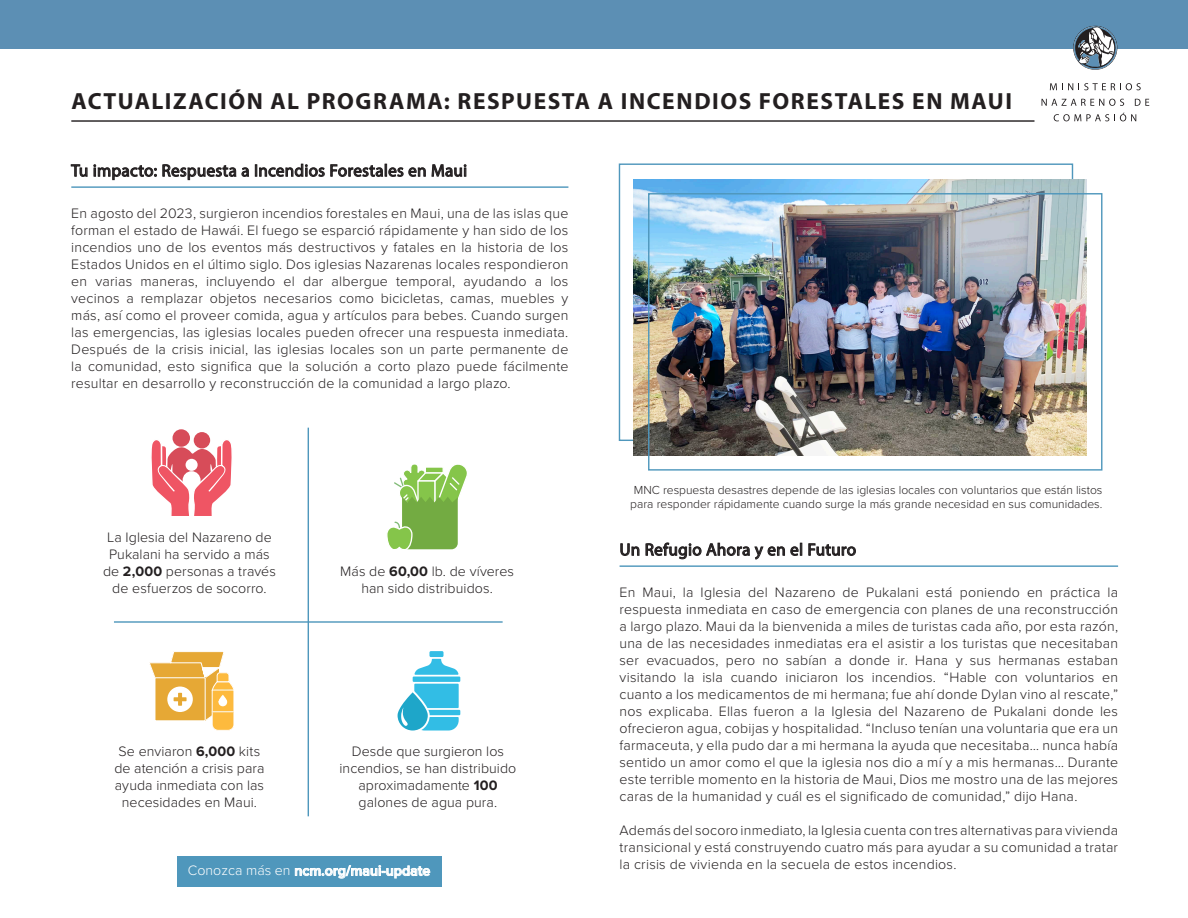
<style>
.page{position:relative;width:1188px;height:918px;background:#fff}
.page>*{position:absolute;margin:0;border:0;box-sizing:border-box;transform-origin:0 0}
.t1{font:700 23.4px "Myriad Pro";letter-spacing:.065em;color:#231f20}
.t2{font:17.1px "Myriad Pro";letter-spacing:.02em;color:#231f20}
.t3{font:300 14.25px/17.1px "Proxima Nova";letter-spacing:.005em;color:#231f20;text-align:center}
.t4{font:600 14.25px "Proxima Nova";color:#fff}
.t5{font:300 14.1px/17px "Proxima Nova";letter-spacing:.015em;color:#231f20;text-align:justify}
.t6{font:300 12px/13.5px "Proxima Nova";color:#231f20}
.s1{font-weight:700}
.s2{font-weight:300}
</style>
<div class="page">
<div style="left:0;top:0;width:1188px;height:49px;background:#5c8fb4"></div>
<hr style="left:71px;top:120px;width:964px;height:2px;background:#231f20">
<svg style="left:71px;top:165px;width:16px;height:12px"></svg>
<svg style="left:94px;top:165px;width:63px;height:15px"></svg>
<svg style="left:163px;top:165px;width:73px;height:15px"></svg>
<svg style="left:242px;top:168px;width:7px;height:9px"></svg>
<svg style="left:255px;top:164px;width:69px;height:13px"></svg>
<svg style="left:331px;top:164px;width:72px;height:13px"></svg>
<svg style="left:409px;top:168px;width:16px;height:9px"></svg>
<svg style="left:432px;top:165px;width:34px;height:12px"></svg>
<hr style="left:71px;top:186px;width:497px;height:2px;background:#4f97bc">
<hr style="left:308px;top:428px;width:1px;height:388px;background:#4f97bc">
<hr style="left:114px;top:621px;width:389px;height:2px;background:#4f97bc">
<svg style="left:151px;top:429px;width:81px;height:87px"></svg>
<svg style="left:387px;top:464px;width:80px;height:86px"></svg>
<svg style="left:149px;top:651px;width:85px;height:80px"></svg>
<svg style="left:414px;top:659px;width:45px;height:16px"></svg>
<div style="left:429px;top:651px;width:15px;height:6px;background:#32bde5"></div>
<div style="left:414px;top:684px;width:45px;height:24px;background:#32bde5"></div>
<div style="left:413px;top:710px;width:47px;height:5px;background:#32bde5"></div>
<div style="left:413px;top:677px;width:47px;height:5px;background:#32bde5"></div>
<svg style="left:397px;top:690px;width:62px;height:41px"></svg>
<svg style="left:621px;top:544px;width:18px;height:12px"></svg>
<svg style="left:646px;top:543px;width:103px;height:16px"></svg>
<svg style="left:755px;top:547px;width:30px;height:12px"></svg>
<svg style="left:791px;top:543px;width:11px;height:13px"></svg>
<svg style="left:809px;top:544px;width:47px;height:12px"></svg>
<hr style="left:620px;top:565px;width:498px;height:2px;background:#4f97bc">
<img style="left:634px;top:179px;width:453px;height:276px">
<div style="left:648px;top:193px;width:454px;height:278px;border:1px solid #4f97bc"></div>
<div style="left:177px;top:856px;width:264px;height:30px;background:#4f97bc"></div>
<svg style="left:295px;top:865px;width:135px;height:14px"></svg>
<svg style="left:1073px;top:26px;width:44px;height:44px"></svg>
<svg style="left:1074px;top:26px;width:43px;height:43px"></svg>
<svg style="left:1075px;top:28px;width:40px;height:40px"></svg>
<svg style="left:1078px;top:25px;width:40px;height:45px"></svg>
<svg style="left:1050px;top:83px;width:23px;height:7px"></svg>
<svg style="left:1084px;top:83px;width:57px;height:7px"></svg>
<svg style="left:1042px;top:99px;width:82px;height:7px"></svg>
<svg style="left:1135px;top:99px;width:14px;height:7px"></svg>
<svg style="left:1054px;top:113px;width:82px;height:8px"></svg>
<h1 class="t1" style="left:72px;top:86px;width:942px">ACTUALIZACIÓN AL PROGRAMA: RESPUESTA A INCENDIOS FORESTALES EN MAUI</h1>
<p class="t2" style="left:71px;top:160px;width:397px">Tu impacto: Respuesta a Incendios Forestales en Maui</p>
<p class="t3" style="left:71px;top:204px;width:499px;text-align:justify">En agosto del 2023, surgieron incendios forestales en Maui, una de las islas que forman el estado de Hawái. El fuego se esparció rápidamente y han sido de los incendios uno de los eventos más destructivos y fatales en la historia de los Estados Unidos en el último siglo. Dos iglesias Nazarenas locales respondieron en varias maneras, incluyendo el dar albergue temporal, ayudando a los vecinos a remplazar objetos necesarios como bicicletas, camas, muebles y más, así como el proveer comida, agua y artículos para bebes. Cuando surgen las emergencias, las iglesias locales pueden ofrecer una respuesta inmediata.<br>Después de la crisis inicial, las iglesias locales son un parte permanente de la comunidad, esto significa que la solución a corto plazo puede fácilmente resultar en desarrollo y reconstrucción de la comunidad a largo plazo.</p>
<p class="t3" style="left:103px;top:528px;width:174px">La Iglesia del Nazareno de<br>Pukalani ha servido a más de <span class="s1">2,000</span> personas a través de esfuerzos de socorro.</p>
<p class="t3" style="left:340px;top:562px;width:175px">Más de <span class="s1">60,00</span> lb. de víveres han sido distribuidos.</p>
<p class="t3" style="left:114px;top:742px;width:152px">Se enviaron <span class="s1">6,000</span> kits de atención a crisis para ayuda inmediata con las necesidades en Maui.</p>
<p class="t3" style="left:340px;top:742px;width:178px">Desde que surgieron los incendios, se han distribuido aproximadamente <span class="s1">100 </span>galones de agua pura.</p>
<p class="t4" style="left:188px;top:860px;width:244px"><span class="s2">Conozca más en</span> ncm.org/maui-update</p>
<p class="t6" style="left:630px;top:483px;width:474px">MNC respuesta desastres depende de las iglesias locales con voluntarios que están listos para responder rápidamente cuando surge la más grande necesidad en sus comunidades.</p>
<p class="t2" style="left:620px;top:539px;width:238px">Un Refugio Ahora y en el Futuro</p>
<p class="t5" style="left:620px;top:583px;width:500px">En Maui, la Iglesia del Nazareno de Pukalani está poniendo en práctica la respuesta inmediata en caso de emergencia con planes de una reconstrucción a largo plazo. Maui da la bienvenida a miles de turistas cada año, por esta razón, una de las necesidades inmediatas era el asistir a los turistas que necesitaban ser evacuados, pero no sabían a donde ir. Hana y sus hermanas estaban visitando la isla cuando iniciaron los incendios. “Hable con voluntarios en cuanto a los medicamentos de mi hermana; fue ahí donde Dylan vino al rescate,” nos explicaba. Ellas fueron a la Iglesia del Nazareno de Pukalani donde les ofrecieron agua, cobijas y hospitalidad. “Incluso tenían una voluntaria que era un farmaceuta, y ella pudo dar a mi hermana la ayuda que necesitaba… nunca había sentido un amor como el que la iglesia nos dio a mí y a mis hermanas… Durante este terrible momento en la historia de Maui, Dios me mostro una de las mejores caras de la humanidad y cuál es el significado de comunidad,” dijo Hana.</p>
<p class="t5" style="left:620px;top:821px;width:500px">Además del socoro inmediato, la Iglesia cuenta con tres alternativas para vivienda transicional y está construyendo cuatro más para ayudar a su comunidad a tratar la crisis de vivienda en la secuela de estos incendios.</p>
</div>
